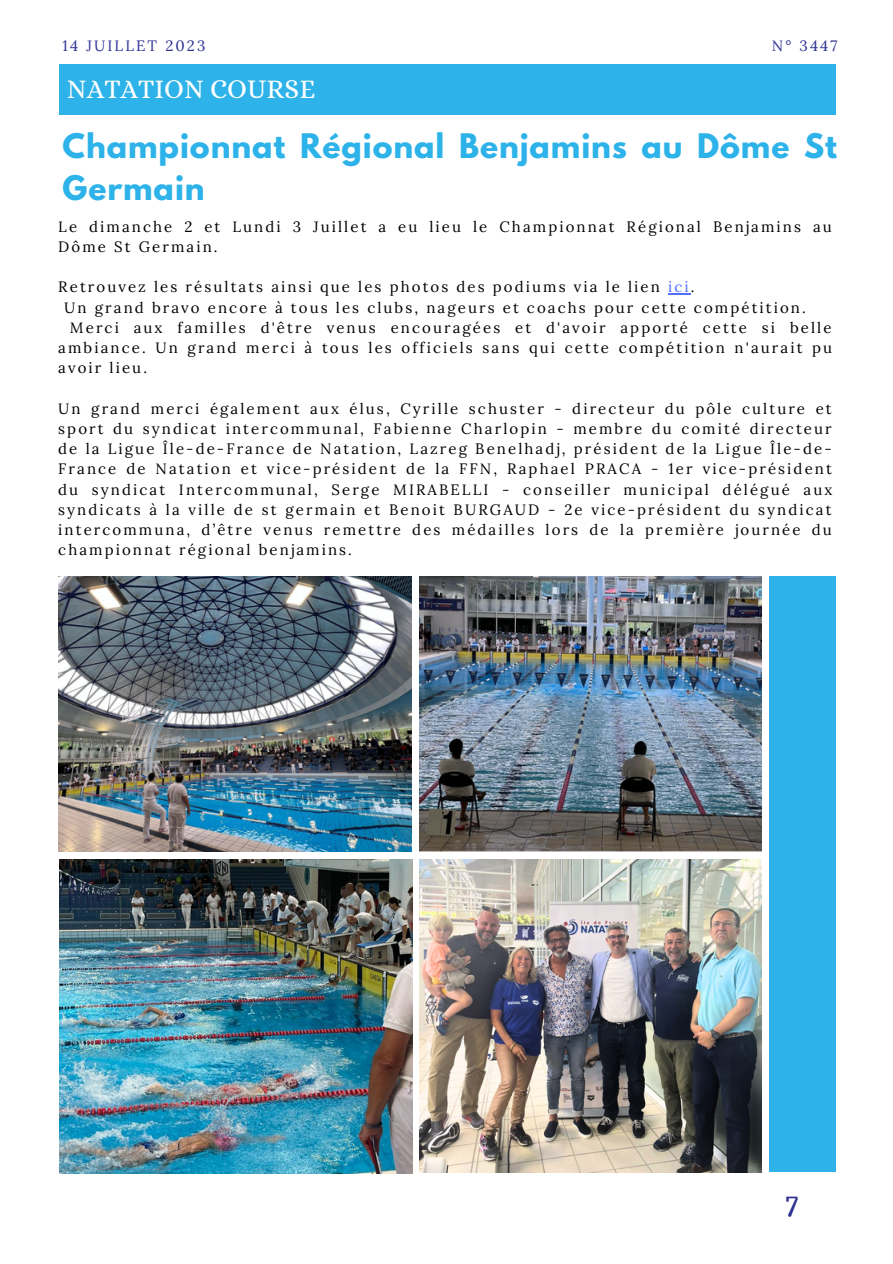
<style>
.page{position:relative;width:893px;height:1264px;background:#fff}
.page>*{position:absolute;margin:0;border:0;box-sizing:border-box;transform-origin:0 0}
.t1{font:700 30px/41.5px "League Spartan";letter-spacing:.03em;color:#2db3e9}
.t2{font:27px "Alice";color:#fff}
.t3{font:27px "Trocchi";color:#2e3192}
.t4{font:15px/20.2px "Lora";letter-spacing:.14em;color:#000;text-align:justify}
.t5{font:15px "Lora";letter-spacing:.14em;color:#2e3192}
.s1{color:#5271ff}
</style>
<div class="page">
<div style="left:59px;top:64px;width:776px;height:51px;background:#2db3e9"></div>
<img style="left:58px;top:576px;width:353px;height:275px">
<img style="left:419px;top:576px;width:342px;height:276px">
<img style="left:59px;top:859px;width:353px;height:314px">
<img style="left:419px;top:859px;width:342px;height:313px">
<svg style="left:668px;top:293px;width:22px;height:1px"></svg>
<div style="left:768px;top:576px;width:67px;height:595px;background:#2db3e9"></div>
<p class="t5" style="left:63px;top:36px;width:144px">14 JUILLET 2023</p>
<p class="t5" style="left:771px;top:36px;width:67px">N° 3447</p>
<p class="t2" style="left:67px;top:73px;width:250px">NATATION COURSE</p>
<p class="t1" style="left:63px;top:129px;width:775px">Championnat Régional Benjamins au Dôme St<br>Germain</p>
<p class="t4" style="left:58px;top:216px;width:775px">Le dimanche 2 et Lundi 3 Juillet a eu lieu le Championnat Régional Benjamins au<br>Dôme St Germain.</p>
<p class="t4" style="left:58px;top:276px;width:637px">Retrouvez les résultats ainsi que les photos des podiums via le lien <span class="s1">ici</span>.</p>
<p class="t4" style="left:64px;top:297px;width:743px">Un grand bravo encore à tous les clubs, nageurs et coachs pour cette compétition.</p>
<p class="t4" style="left:58px;top:317px;width:775px;text-indent:12px">Merci aux familles d'être venus encouragées et d'avoir apporté cette si belle ambiance. Un grand merci à tous les officiels sans qui cette compétition n'aurait pu avoir lieu.</p>
<p class="t4" style="left:58px;top:398px;width:775px">Un grand merci également aux élus, Cyrille schuster - directeur du pôle culture et sport du syndicat intercommunal, Fabienne Charlopin - membre du comité directeur de la Ligue Île-de-France de Natation, Lazreg Benelhadj, président de la Ligue Île-de-France de Natation et vice-président de la FFN, Raphael PRACA - 1er vice-président du syndicat Intercommunal, Serge MIRABELLI - conseiller municipal délégué aux syndicats à la ville de st germain et Benoit BURGAUD - 2e vice-président du syndicat intercommuna, d’être venus remettre des médailles lors de la première journée du championnat régional benjamins.</p>
<p class="t3" style="left:785px;top:1183px;width:15px">7</p>
</div>
